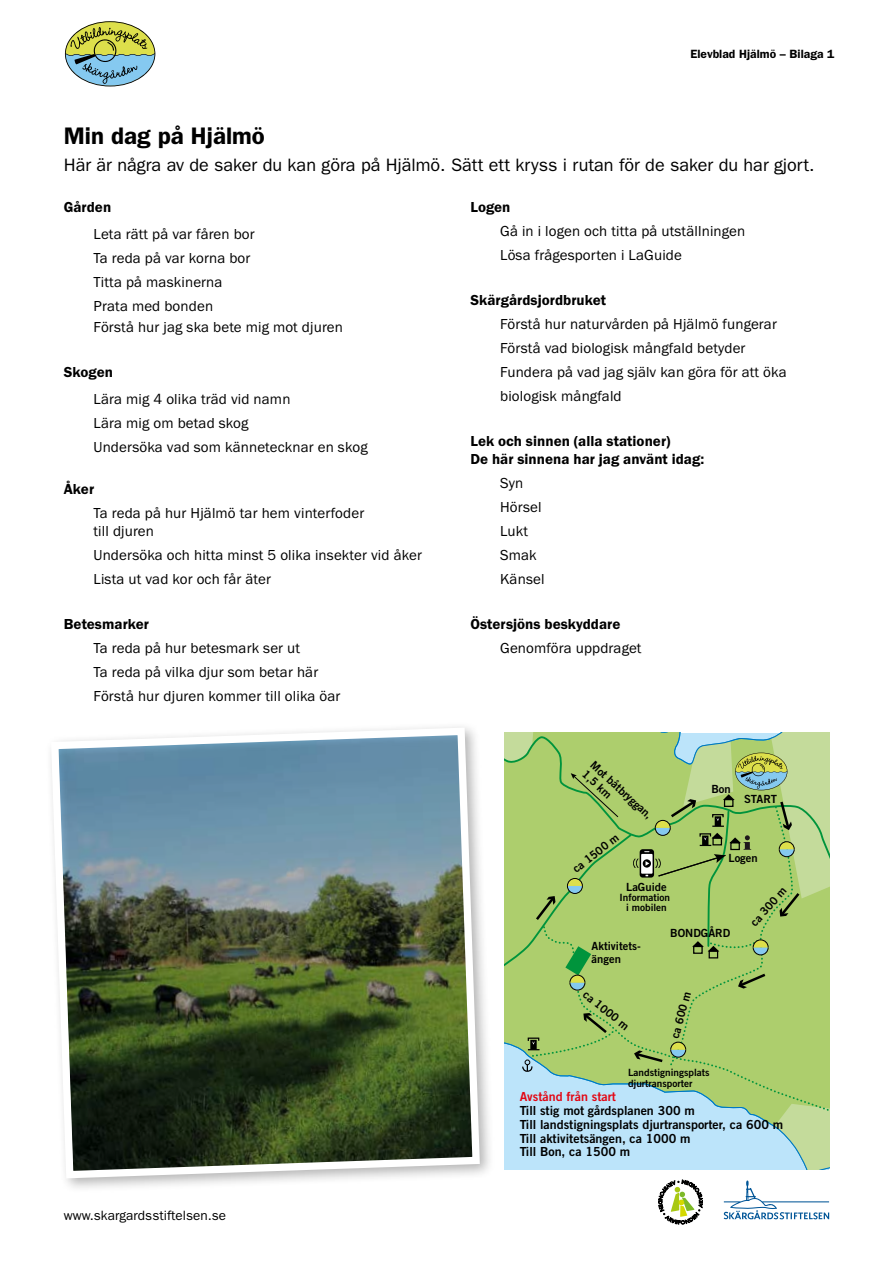
<style>
.page{position:relative;width:893px;height:1263px;background:#fff}
.page>*{position:absolute;margin:0;border:0;box-sizing:border-box;transform-origin:0 0}
.t1{font:600 24px "ITC Franklin Gothic Std";color:#000}
.t2{font:18px "ITC Franklin Gothic Std";color:#000}
.t3{font:15px/18px "Franklin Got T";letter-spacing:.01em;color:#000}
.t4{font:600 15px/18px "Franklin Got T";letter-spacing:.005em;color:#000}
.t5{font:13.5px "ITC Franklin Gothic Std";letter-spacing:.005em;color:#000}
.t6{font:12.45px/13.8px "Trade Gothic Bold Two";color:#000}
.t7{font:600 12px "ITC Franklin Gothic Std";letter-spacing:.005em;color:#000}
.t8{font:11.25px/12.5px "Trade Gothic Bold Two";color:#000}
.t9{font:10.05px/11.2px "Trade Gothic Bold Two";color:#000}
.s1{color:#e30613}
</style>
<div class="page">
<svg style="left:65px;top:21px;width:90px;height:65px"></svg>
<svg style="left:504px;top:1120px;width:325px;height:49px;background:#bbe2ee"></svg>
<svg style="left:542px;top:1072px;width:287px;height:46px;background:#afd6b0"></svg>
<svg style="left:504px;top:733px;width:325px;height:339px;background:#a7c970"></svg>
<div style="left:45px;top:721px;width:450px;height:473px;background:#000;opacity:.3"></div>
<svg style="left:47px;top:724px;width:437px;height:458px;background:#65786c"></svg>
<svg style="left:658px;top:1180px;width:45px;height:44px"></svg>
<svg style="left:724px;top:1180px;width:105px;height:40px"></svg>
<h1 class="t7" style="left:690px;top:46px;width:146px">Elevblad Hjälmö – Bilaga 1</h1>
<h2 class="t1" style="left:64px;top:122px;width:203px">Min dag på Hjälmö</h2>
<p class="t2" style="left:64px;top:155px;width:752px">Här är några av de saker du kan göra på Hjälmö. Sätt ett kryss i rutan för de saker du har gjort.</p>
<h3 class="t4" style="left:64px;top:198px;width:49px">Gården</h3>
<h3 class="t4" style="left:470px;top:198px;width:42px">Logen</h3>
<p class="t3" style="left:500px;top:221px;width:247px">Gå in i logen och titta på utställningen</p>
<p class="t3" style="left:94px;top:249px;width:158px">Ta reda på var korna bor</p>
<p class="t3" style="left:94px;top:225px;width:163px">Leta rätt på var fåren bor</p>
<p class="t3" style="left:500px;top:245px;width:183px">Lösa frågesporten i LaGuide</p>
<p class="t3" style="left:94px;top:273px;width:130px">Titta på maskinerna</p>
<h3 class="t4" style="left:470px;top:291px;width:137px">Skärgårdsjordbruket</h3>
<p class="t3" style="left:94px;top:297px;width:121px">Prata med bonden</p>
<p class="t3" style="left:94px;top:318px;width:251px">Förstå hur jag ska bete mig mot djuren</p>
<p class="t3" style="left:500px;top:314px;width:278px">Förstå hur naturvården på Hjälmö fungerar</p>
<p class="t3" style="left:500px;top:338px;width:247px">Förstå vad biologisk mångfald betyder</p>
<p class="t3" style="left:500px;top:362px;width:288px">Fundera på vad jag själv kan göra för att öka</p>
<p class="t3" style="left:94px;top:390px;width:198px">Lära mig 4 olika träd vid namn</p>
<p class="t3" style="left:500px;top:386px;width:123px">biologisk mångfald</p>
<p class="t3" style="left:94px;top:414px;width:157px">Lära mig om betad skog</p>
<h3 class="t4" style="left:64px;top:363px;width:51px">Skogen</h3>
<p class="t3" style="left:94px;top:438px;width:276px">Undersöka vad som kännetecknar en skog</p>
<h3 class="t4" style="left:64px;top:480px;width:32px">Åker</h3>
<p class="t3" style="left:94px;top:504px;width:272px">Ta reda på hur Hjälmö tar hem vinterfoder till djuren</p>
<h3 class="t4" style="left:470px;top:432px;width:235px">Lek och sinnen (alla stationer)<br>De här sinnena har jag använt idag:</h3>
<p class="t3" style="left:500px;top:473px;width:25px">Syn</p>
<p class="t3" style="left:500px;top:497px;width:43px">Hörsel</p>
<p class="t3" style="left:500px;top:521px;width:29px">Lukt</p>
<p class="t3" style="left:94px;top:546px;width:330px">Undersöka och hitta minst 5 olika insekter vid åker</p>
<p class="t3" style="left:500px;top:545px;width:38px">Smak</p>
<p class="t3" style="left:94px;top:570px;width:179px">Lista ut vad kor och får äter</p>
<p class="t3" style="left:500px;top:569px;width:46px">Känsel</p>
<h3 class="t4" style="left:64px;top:615px;width:87px">Betesmarker</h3>
<h3 class="t4" style="left:470px;top:615px;width:152px">Östersjöns beskyddare</h3>
<p class="t3" style="left:500px;top:638px;width:143px">Genomföra uppdraget</p>
<p class="t3" style="left:94px;top:663px;width:226px">Ta reda på vilka djur som betar här</p>
<p class="t3" style="left:94px;top:687px;width:249px">Förstå hur djuren kommer till olika öar</p>
<p class="t3" style="left:94px;top:639px;width:208px">Ta reda på hur betesmark ser ut</p>
<p class="t8" style="left:597px;top:758px;width:81px;rotate:43deg">Mot båtbryggan,<br>1,5 km</p>
<p class="t8" style="left:570px;top:865px;width:56px;rotate:-38deg">ca 1500 m</p>
<p class="t8" style="left:711px;top:782px;width:21px">Bon</p>
<p class="t8" style="left:744px;top:793px;width:34px">START</p>
<p class="t8" style="left:728px;top:852px;width:31px">Logen</p>
<p class="t8" style="left:626px;top:880px;width:42px">LaGuide</p>
<p class="t9" style="left:620px;top:892px;width:52px;line-height:10.1px;text-align:center">Information i mobilen</p>
<p class="t8" style="left:592px;top:940px;width:51px">Aktivitets&shy;ängen</p>
<p class="t8" style="left:589px;top:988px;width:56px;rotate:39deg">ca 1000 m</p>
<p class="t8" style="left:670px;top:927px;width:61px">BONDGÅRD</p>
<p class="t8" style="left:668px;top:1036px;width:50px;rotate:-75deg">ca 600 m</p>
<p class="t9" style="left:628px;top:1066px;width:83px">Landstigningsplats djurtransporter</p>
<p class="t8" style="left:748px;top:920px;width:50px;rotate:-49deg">ca 300 m</p>
<p class="t5" style="left:64px;top:1207px;width:164px">www.skargardsstiftelsen.se</p>
<p class="t6" style="left:520px;top:1090px;width:265px"><span class="s1">Avstånd från start<br></span>Till stig mot gårdsplanen 300 m<br>Till landstigningsplats djurtransporter, ca 600 m<br>Till aktivitetsängen, ca 1000 m<br>Till Bon, ca 1500 m</p>
</div>
